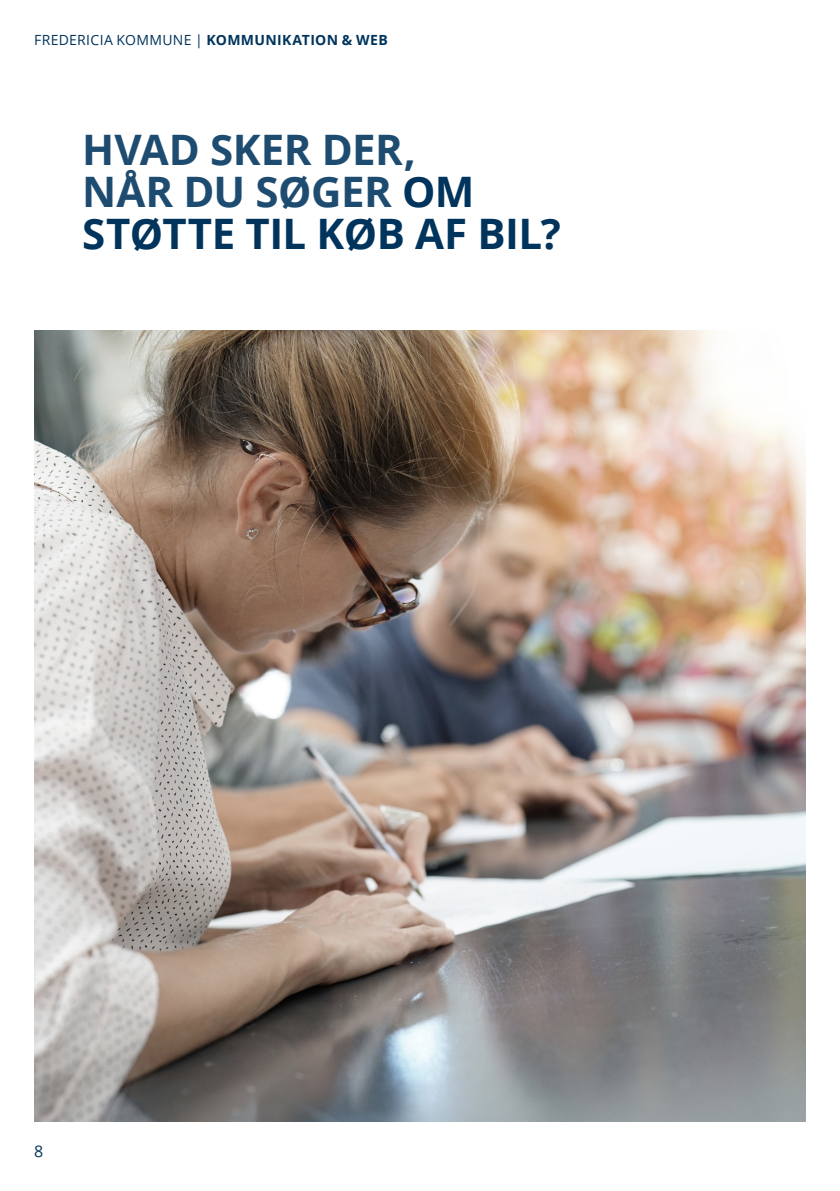
<style>
.page{position:relative;width:840px;height:1191px;background:#fff}
.page>*{position:absolute;margin:0;border:0;box-sizing:border-box;transform-origin:0 0}
.FK_rubrik_A5{font:700 42px/42px "Open Sans";letter-spacing:-.01em;color:#1e4c71}
.t1{font:16px "Open Sans";color:#00345c}
.t2{font:14px "Open Sans";letter-spacing:.02em;color:#00345c}
.s1{font-weight:700}
.s2{color:#00345c}
</style>
<div class="page">
<img style="left:34px;top:330px;width:771px;height:791px">
<p class="t2" style="left:34px;top:30px;width:355px">FREDERICIA KOMMUNE | <span class="s1">KOMMUNIKATION &amp; WEB</span></p>
<p class="FK_rubrik_A5" style="left:82px;top:127px;width:480px">HVAD SKER DER,<br>NÅR DU SØGER <span class="s2">OM<br>STØTTE TIL KØB AF BIL?</span></p>
<p class="t1" style="left:34px;top:1140px;width:11px">8</p>
</div>
